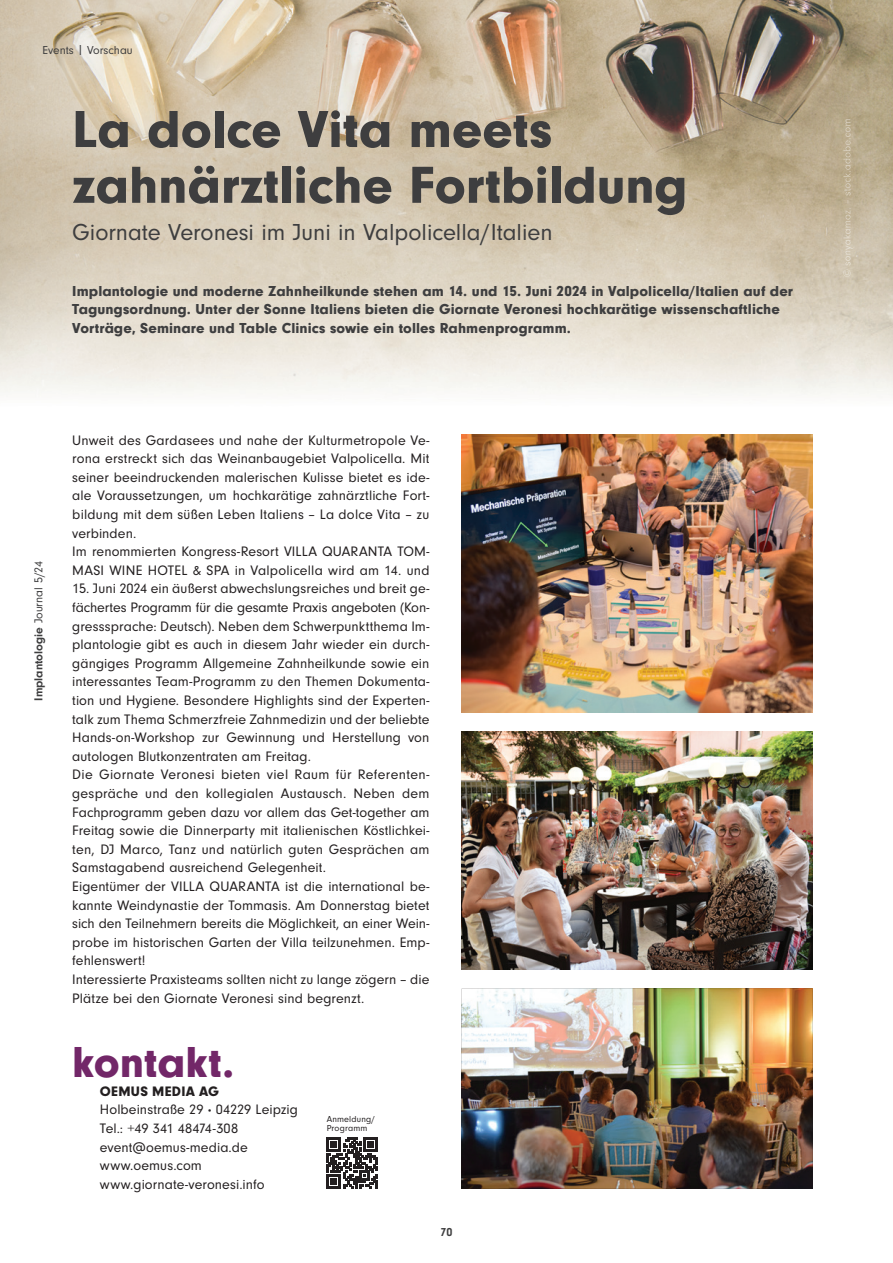
<style>
.page{position:relative;width:893px;height:1263px;background:#fff}
.page>*{position:absolute;margin:0;border:0;box-sizing:border-box;transform-origin:0 0}
.t1{font:900 54px/55.8px "Neuzeit Gro";color:#3e3e3f}
.t2{font:900 45px "Neuzeit Gro";color:#722768}
.t3{font:24px "Neuzeit Gro";color:#3e3e3f}
.t4{font:900 15px/18.6px "Neuzeit Gro";letter-spacing:.005em;color:#3e3e3f}
.t5{font:14.25px/18.6px "Neuzeit Gro";letter-spacing:.005em;color:#231f20}
.t6{font:700 12px "Neuzeit Gro";color:#3e3e3f}
.t7{font:12px "Neuzeit Gro";color:#3e3e3f}
.t8{font:9px/9px "Neuzeit Gro";letter-spacing:.02em;color:#231f20}
.s1{font-weight:400}
.s2{font-weight:900}
</style>
<div class="page">
<img style="left:0;top:0;width:893px;height:461px">
<svg style="left:327px;top:1137px;width:51px;height:51px"></svg>
<img style="left:843px;top:119px;width:10px;height:158px">
<img style="left:462px;top:435px;width:350px;height:277px">
<img style="left:462px;top:732px;width:350px;height:237px">
<img style="left:462px;top:989px;width:350px;height:200px">
<p class="t7" style="left:43px;top:44px;width:92px">Events | Vorschau</p>
<h1 class="t1" style="left:72px;top:102px;width:617px">La dolce Vita meets zahnärztliche Fortbildung</h1>
<h3 class="t3" style="left:72px;top:219px;width:482px">Giornate Veronesi im Juni in Valpolicella/Italien</h3>
<p class="t4" style="left:72px;top:282px;width:722px">Implantologie und moderne Zahnheilkunde stehen am 14. und 15. Juni 2024 in Valpolicella/Italien auf der<br>Tagungsordnung. Unter der Sonne Italiens bieten die Giornate Veronesi hochkarätige wissenschaftliche<br>Vorträge, Seminare und Table Clinics sowie ein tolles Rahmenprogramm.</p>
<p class="t6" style="left:32px;top:701px;width:141px;rotate:-90deg">Implantologie <span class="s1">Journal 5/24</span></p>
<p class="t5" style="left:72px;top:431px;width:359px">Unweit des Gardasees und nahe der Kulturmetropole Ve&shy;rona erstreckt sich das Weinanbaugebiet Valpolicella. Mit seiner beeindruckenden malerischen Kulisse bietet es ide&shy;ale Voraussetzungen, um hochkarätige zahnärztliche Fort&shy;bildung mit dem süßen Leben Italiens – La dolce Vita – zu verbinden.<br>Im renommierten Kongress-Resort VILLA QUARANTA TOM-MASI WINE HOTEL &amp; SPA in Valpolicella wird am 14. und</p>
<p class="t5" style="left:72px;top:580px;width:359px">15. Juni 2024 ein äußerst abwechslungsreiches und breit ge&shy;fächertes Programm für die gesamte Praxis angeboten (Kon&shy;gresssprache: Deutsch). Neben dem Schwerpunktthema Im&shy;plantologie gibt es auch in diesem Jahr wieder ein durch&shy;gängiges Programm Allgemeine Zahnheilkunde sowie ein interessantes Team-Programm zu den Themen Dokumenta&shy;tion und Hygiene. Besondere Highlights sind der Experten&shy;talk zum Thema Schmerzfreie Zahnmedizin und der beliebte Hands-on-Workshop zur Gewinnung und Herstellung von autologen Blutkonzentraten am Freitag.<br>Die Giornate Veronesi bieten viel Raum für Referenten&shy;gespräche und den kollegialen Austausch. Neben dem Fachprogramm geben dazu vor allem das Get-together am Freitag sowie die Dinnerparty mit italienischen Köstlichkei&shy;ten, DJ Marco, Tanz und natürlich guten Gesprächen am Samstagabend ausreichend Gelegenheit.<br>Eigentümer der VILLA QUARANTA ist die international be&shy;kannte Weindynastie der Tommasis. Am Donnerstag bietet sich den Teilnehmern bereits die Möglichkeit, an einer Wein&shy;probe im historischen Garten der Villa teilzunehmen. Emp&shy;fehlenswert!<br>Interessierte Praxisteams sollten nicht zu lange zögern – die Plätze bei den Giornate Veronesi sind begrenzt.</p>
<h2 class="t2" style="left:72px;top:1036px;width:164px">kontakt.</h2>
<p class="t5" style="left:100px;top:1082px;width:200px"><span class="s2">OEMUS MEDIA AG<br></span>Holbeinstraße 29 <span class="s2">∙</span> 04229 Leipzig<br>Tel.: +49 341 48474-308 event@oemus-media.de www.oemus.com www.giornate-veronesi.info</p>
<p class="t8" style="left:327px;top:1115px;width:50px">Anmeldung/<br>Programm</p>
<p class="t6" style="left:440px;top:1226px;width:13px">70</p>
</div>
